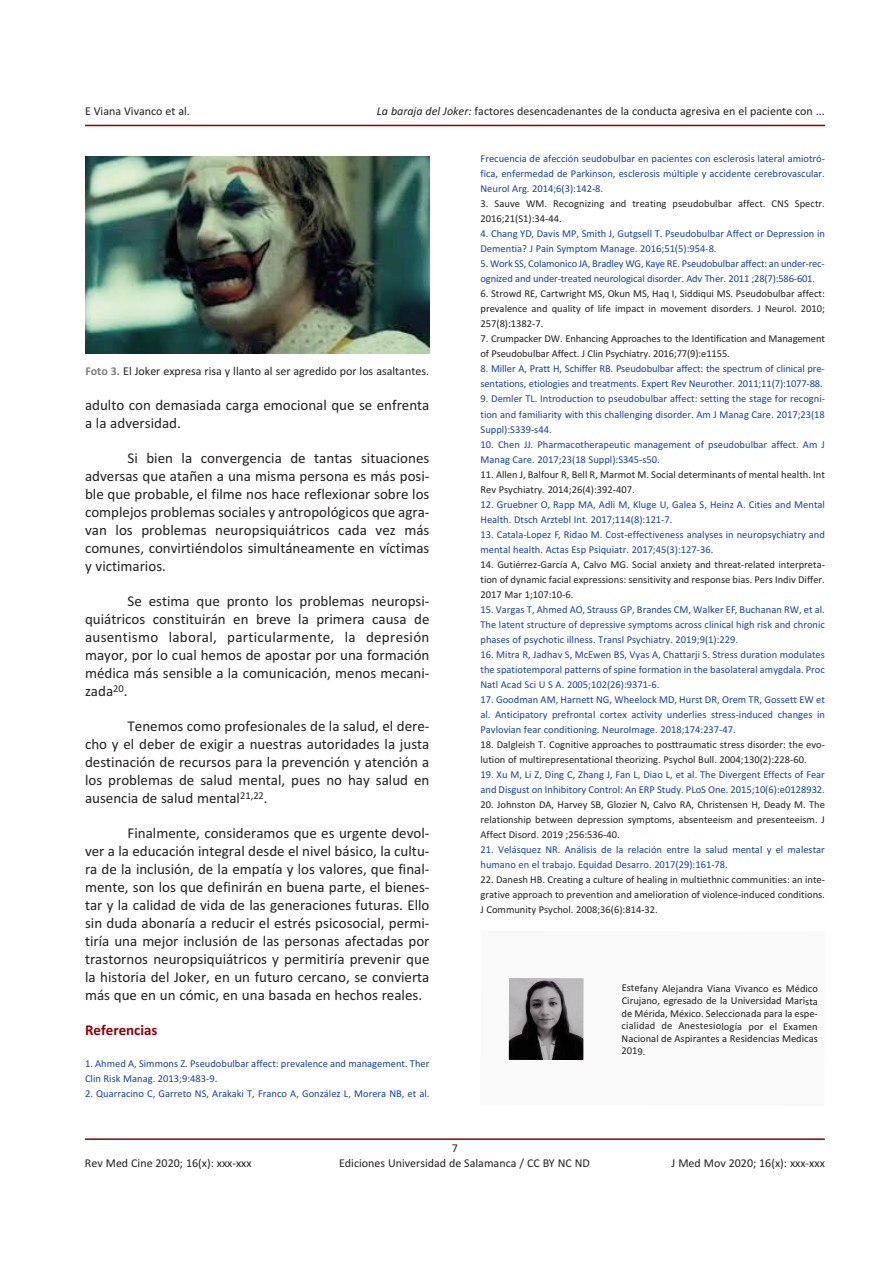
<style>
.page{position:relative;width:893px;height:1263px;background:#fff}
.page>*{position:absolute;margin:0;border:0;box-sizing:border-box;transform-origin:0 0}
.t1{font:15px/18px "Calibri";color:#231f20;text-align:justify}
.t2{font:700 15px "Calibri";color:#8b0202}
.t3{font:12px "Calibri";color:#231f20}
.t4{font:10.5px/15px "Calibri";color:#154398}
.t5{font:10.5px/15px "Calibri";color:#231f20;text-align:justify}
.s1{font-style:italic}
.s2{font-weight:700;color:#7f7e7c}
</style>
<div class="page">
<hr style="left:85px;top:125px;width:740px;height:1px;background:#8b0202">
<hr style="left:85px;top:1138px;width:740px;height:2px;background:#8b0202">
<img style="left:85px;top:156px;width:344px;height:198px">
<img style="left:509px;top:978px;width:75px;height:82px">
<p class="t3" style="left:85px;top:104px;width:106px">E Viana Vivanco et al.</p>
<p class="t3" style="left:377px;top:104px;width:450px"><span class="s1">La baraja del Joker:</span> factores desencadenantes de la conducta agresiva en el paciente con ...</p>
<p class="t3" style="left:85px;top:364px;width:345px"><span class="s2">Foto 3.</span> El Joker expresa risa y llanto al ser agredido por los asaltantes.</p>
<h1 class="t1" style="left:85px;top:395px;width:346px">adulto con demasiada carga emocional que se enfrenta a la adversidad.</h1>
<p class="t1" style="left:85px;top:449px;width:346px;text-indent:43px">Si bien la convergencia de tantas situaciones adversas que atañen a una misma persona es más posi&shy;ble que probable, el filme nos hace reflexionar sobre los complejos problemas sociales y antropológicos que agra&shy;van los problemas neuropsiquiátricos cada vez más comunes, convirtiéndolos simultáneamente en víctimas y victimarios.</p>
<p class="t1" style="left:85px;top:592px;width:346px;text-indent:43px">Se estima que pronto los problemas neuropsi&shy;quiátricos constituirán en breve la primera causa de ausentismo laboral, particularmente, la depresión mayor, por lo cual hemos de apostar por una formación médica más sensible a la comunicación, menos mecani&shy;zada<sup>20</sup>.</p>
<p class="t1" style="left:85px;top:717px;width:346px;text-indent:43px">Tenemos como profesionales de la salud, el dere&shy;cho y el deber de exigir a nuestras autoridades la justa destinación de recursos para la prevención y atención a los problemas de salud mental, pues no hay salud en ausencia de salud mental<sup>21,22</sup>.</p>
<p class="t1" style="left:85px;top:824px;width:346px;text-indent:43px">Finalmente, consideramos que es urgente devol&shy;ver a la educación integral desde el nivel básico, la cultu&shy;ra de la inclusión, de la empatía y los valores, que final&shy;mente, son los que definirán en buena parte, el bienes&shy;tar y la calidad de vida de las generaciones futuras. Ello sin duda abonaría a reducir el estrés psicosocial, permi&shy;tiría una mejor inclusión de las personas afectadas por trastornos neuropsiquiátricos y permitiría prevenir que la historia del Joker, en un futuro cercano, se convierta más que en un cómic, en una basada en hechos reales.</p>
<h1 class="t2" style="left:85px;top:1021px;width:74px">Referencias</h1>
<p class="t4" style="left:85px;top:1056px;width:346px">1. Ahmed A, Simmons Z. Pseudobulbar affect: prevalence and management. Ther<br>Clin Risk Manag. 2013;9:483-9.</p>
<p class="t4" style="left:85px;top:1086px;width:346px">2. Quarracino C, Garreto NS, Arakaki T, Franco A, González L, Morera NB, et al.</p>
<p class="t3" style="left:452px;top:1141px;width:8px">7</p>
<p class="t4" style="left:480px;top:151px;width:346px;text-align:justify">Frecuencia de afección seudobulbar en pacientes con esclerosis lateral amiotró&shy;fica, enfermedad de Parkinson, esclerosis múltiple y accidente cerebrovascular.<br>Neurol Arg. 2014;6(3):142-8.</p>
<p class="t5" style="left:480px;top:196px;width:346px">3. Sauve WM. Recognizing and treating pseudobulbar affect. CNS Spectr.<br>2016;21(S1):34-44.</p>
<p class="t4" style="left:480px;top:226px;width:346px">4. Chang YD, Davis MP, Smith J, Gutgsell T. Pseudobulbar Affect or Depression in<br>Dementia? J Pain Symptom Manage. 2016;51(5):954-8.</p>
<p class="t4" style="left:480px;top:256px;width:346px">5. Work SS, Colamonico JA, Bradley WG, Kaye RE. Pseudobulbar affect: an under-rec&shy;ognized and under-treated neurological disorder. Adv Ther. 2011 ;28(7):586-601.</p>
<p class="t5" style="left:480px;top:286px;width:346px">6. Strowd RE, Cartwright MS, Okun MS, Haq I, Siddiqui MS. Pseudobulbar affect: prevalence and quality of life impact in movement disorders. J Neurol. 2010; 257(8):1382-7.</p>
<p class="t5" style="left:480px;top:331px;width:346px">7. Crumpacker DW. Enhancing Approaches to the Identification and Management of Pseudobulbar Affect. J Clin Psychiatry. 2016;77(9):e1155.</p>
<p class="t4" style="left:480px;top:361px;width:346px">8. Miller A, Pratt H, Schiffer RB. Pseudobulbar affect: the spectrum of clinical pre&shy;sentations, etiologies and treatments. Expert Rev Neurother. 2011;11(7):1077-88.</p>
<p class="t4" style="left:480px;top:391px;width:346px;text-align:justify">9. Demler TL. Introduction to pseudobulbar affect: setting the stage for recogni&shy;tion and familiarity with this challenging disorder. Am J Manag Care. 2017;23(18<br>Suppl):S339-s44.</p>
<p class="t4" style="left:480px;top:436px;width:346px">10. Chen JJ. Pharmacotherapeutic management of pseudobulbar affect. Am J<br>Manag Care. 2017;23(18 Suppl):S345-s50.</p>
<p class="t5" style="left:480px;top:466px;width:346px">11. Allen J, Balfour R, Bell R, Marmot M. Social determinants of mental health. Int<br>Rev Psychiatry. 2014;26(4):392-407.</p>
<p class="t4" style="left:480px;top:496px;width:346px">12. Gruebner O, Rapp MA, Adli M, Kluge U, Galea S, Heinz A. Cities and Mental<br>Health. Dtsch Arztebl Int. 2017;114(8):121-7.</p>
<p class="t4" style="left:480px;top:526px;width:346px">13. Catala-Lopez F, Ridao M. Cost-effectiveness analyses in neuropsychiatry and mental health. Actas Esp Psiquiatr. 2017;45(3):127-36.</p>
<p class="t5" style="left:480px;top:556px;width:346px">14. Gutiérrez-García A, Calvo MG. Social anxiety and threat-related interpreta&shy;tion of dynamic facial expressions: sensitivity and response bias. Pers Indiv Differ.<br>2017 Mar 1;107:10-6.</p>
<p class="t4" style="left:480px;top:601px;width:346px;text-align:justify">15. Vargas T, Ahmed AO, Strauss GP, Brandes CM, Walker EF, Buchanan RW, et al.<br>The latent structure of depressive symptoms across clinical high risk and chronic phases of psychotic illness. Transl Psychiatry. 2019;9(1):229.</p>
<p class="t4" style="left:480px;top:646px;width:346px;text-align:justify">16. Mitra R, Jadhav S, McEwen BS, Vyas A, Chattarji S. Stress duration modulates the spatiotemporal patterns of spine formation in the basolateral amygdala. Proc Natl Acad Sci U S A. 2005;102(26):9371-6.</p>
<p class="t4" style="left:480px;top:691px;width:346px;text-align:justify">17. Goodman AM, Harnett NG, Wheelock MD, Hurst DR, Orem TR, Gossett EW et al. Anticipatory prefrontal cortex activity underlies stress-induced changes in Pavlovian fear conditioning. NeuroImage. 2018;174:237-47.</p>
<p class="t5" style="left:480px;top:736px;width:346px">18. Dalgleish T. Cognitive approaches to posttraumatic stress disorder: the evo&shy;lution of multirepresentational theorizing. Psychol Bull. 2004;130(2):228-60.</p>
<p class="t4" style="left:480px;top:766px;width:346px">19. Xu M, Li Z, Ding C, Zhang J, Fan L, Diao L, et al. The Divergent Effects of Fear and Disgust on Inhibitory Control: An ERP Study. PLoS One. 2015;10(6):e0128932.</p>
<p class="t5" style="left:480px;top:796px;width:346px">20. Johnston DA, Harvey SB, Glozier N, Calvo RA, Christensen H, Deady M. The relationship between depression symptoms, absenteeism and presenteeism. J Affect Disord. 2019 ;256:536-40.</p>
<p class="t4" style="left:480px;top:841px;width:346px">21. Velásquez NR. Análisis de la relación entre la salud mental y el malestar humano en el trabajo. Equidad Desarro. 2017(29):161-78.</p>
<p class="t5" style="left:480px;top:871px;width:346px">22. Danesh HB. Creating a culture of healing in multiethnic communities: an inte&shy;grative approach to prevention and amelioration of violence-induced conditions.<br>J Community Psychol. 2008;36(6):814-32.</p>
<p class="t5" style="left:622px;top:982px;width:198px;line-height:12.6px">Estefany Alejandra Viana Vivanco es Médico Cirujano, egresado de la Universidad Marista de Mérida, México. Seleccionada para la espe&shy;cialidad de Anestesiología por el Examen Nacional de Aspirantes a Residencias Medicas 2019.</p>
<p class="t3" style="left:85px;top:1155px;width:168px">Rev Med Cine 2020; 16(x): xxx-xxx</p>
<p class="t3" style="left:339px;top:1155px;width:252px">Ediciones Universidad de Salamanca / CC BY NC ND</p>
<p class="t3" style="left:672px;top:1155px;width:155px">J Med Mov 2020; 16(x): xxx-xxx</p>
</div>
